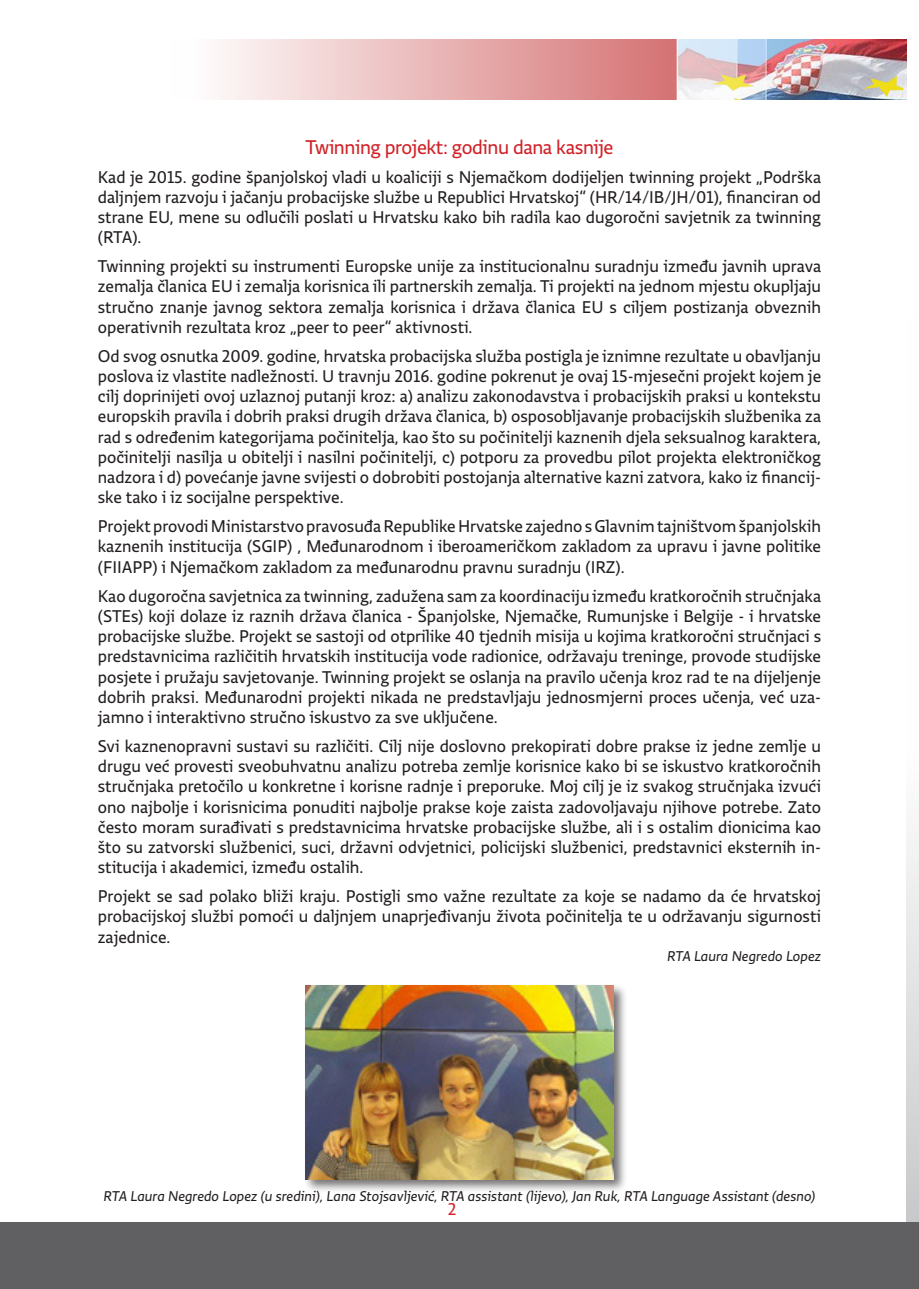
<style>
.page{position:relative;width:919px;height:1289px;background:#fff}
.page>*{position:absolute;margin:0;border:0;box-sizing:border-box;transform-origin:0 0}
.t1{font:21px "Vlada RH Sans";letter-spacing:-.02em;color:#d1232a}
.t2{font:18px/20.2px "Vlada RH Sans";color:#231f20;text-align:justify}
.t3{font:18px "Vlada RH Sans";color:#d1232a}
.t4{font:italic 15px "Vlada RH Sans";color:#231f20}
</style>
<div class="page">
<svg style="left:906px;top:832px;width:12px;height:390px;background:#dededf"></svg>
<img style="left:221px;top:39px;width:685px;height:60px">
<div style="left:0;top:1222px;width:918px;height:66px;background:#606063"></div>
<div style="left:303px;top:983px;width:324px;height:210px;background:#231f20;opacity:.63"></div>
<img style="left:305px;top:985px;width:308px;height:194px">
<p class="t1" style="left:305px;top:135px;width:309px">Twinning projekt: godinu dana kasnije</p>
<p class="t2" style="left:98px;top:167px;width:724px">Kad je 2015. godine španjolskoj vladi u koaliciji s Njemačkom dodijeljen twinning projekt „Podrška daljnjem razvoju i jačanju probacijske službe u Republici Hrvatskoj“ (HR/14/IB/JH/01), financiran od strane EU, mene su odlučili poslati u Hrvatsku kako bih radila kao dugoročni savjetnik za twinning (RTA).</p>
<p class="t2" style="left:98px;top:256px;width:724px">Twinning projekti su instrumenti Europske unije za institucionalnu suradnju između javnih uprava zemalja članica EU i zemalja korisnica ili partnerskih zemalja. Ti projekti na jednom mjestu okupljaju stručno znanje javnog sektora zemalja korisnica i država članica EU s ciljem postizanja obveznih operativnih rezultata kroz „peer to peer“ aktivnosti.</p>
<p class="t2" style="left:98px;top:346px;width:724px;text-align:left">Od svog osnutka 2009. godine, hrvatska probacijska služba postigla je iznimne rezultate u obavljanju poslova iz vlastite nadležnosti. U travnju 2016. godine pokrenut je ovaj 15-mjesečni projekt kojem je cilj doprinijeti ovoj uzlaznoj putanji kroz: a) analizu zakonodavstva i probacijskih praksi u kontekstu europskih pravila i dobrih praksi drugih država članica, b) osposobljavanje probacijskih službenika za rad s određenim kategorijama počinitelja, kao što su počinitelji kaznenih djela seksualnog karaktera, počinitelji nasilja u obitelji i nasilni počinitelji, c) potporu za provedbu pilot projekta elektroničkog nadzora i d) povećanje javne svijesti o dobrobiti postojanja alternative kazni zatvora, kako iz financij&shy;ske tako i iz socijalne perspektive.</p>
<p class="t2" style="left:98px;top:516px;width:724px">Projekt provodi Ministarstvo pravosuđa Republike Hrvatske zajedno s Glavnim tajništvom španjolskih kaznenih institucija (SGIP) , Međunarodnom i iberoameričkom zakladom za upravu i javne politike (FIIAPP) i Njemačkom zakladom za međunarodnu pravnu suradnju (IRZ).</p>
<p class="t2" style="left:98px;top:585px;width:724px">Kao dugoročna savjetnica za twinning, zadužena sam za koordinaciju između kratkoročnih stručnjaka (STEs) koji dolaze iz raznih država članica - Španjolske, Njemačke, Rumunjske i Belgije - i hrvatske probacijske službe. Projekt se sastoji od otprilike 40 tjednih misija u kojima kratkoročni stručnjaci s predstavnicima različitih hrvatskih institucija vode radionice, održavaju treninge, provode studijske posjete i pružaju savjetovanje. Twinning projekt se oslanja na pravilo učenja kroz rad te na dijeljenje dobrih praksi. Međunarodni projekti nikada ne predstavljaju jednosmjerni proces učenja, već uza&shy;jamno i interaktivno stručno iskustvo za sve uključene.</p>
<p class="t2" style="left:98px;top:736px;width:724px">Svi kaznenopravni sustavi su različiti. Cilj nije doslovno prekopirati dobre prakse iz jedne zemlje u drugu već provesti sveobuhvatnu analizu potreba zemlje korisnice kako bi se iskustvo kratkoročnih stručnjaka pretočilo u konkretne i korisne radnje i preporuke. Moj cilj je iz svakog stručnjaka izvući ono najbolje i korisnicima ponuditi najbolje prakse koje zaista zadovoljavaju njihove potrebe. Zato često moram surađivati s predstavnicima hrvatske probacijske službe, ali i s ostalim dionicima kao što su zatvorski službenici, suci, državni odvjetnici, policijski službenici, predstavnici eksternih in&shy;stitucija i akademici, između ostalih.</p>
<p class="t2" style="left:98px;top:886px;width:724px">Projekt se sad polako bliži kraju. Postigli smo važne rezultate za koje se nadamo da će hrvatskoj probacijskoj službi pomoći u daljnjem unaprjeđivanju života počinitelja te u održavanju sigurnosti zajednice.</p>
<p class="t4" style="left:667px;top:947px;width:155px">RTA Laura Negredo Lopez</p>
<p class="t4" style="left:103px;top:1187px;width:713px">RTA Laura Negredo Lopez (u sredini), Lana Stojsavljević, RTA assistant (lijevo), Jan Ruk, RTA Language Assistant (desno)</p>
<p class="t3" style="left:448px;top:1198px;width:10px">2</p>
</div>
